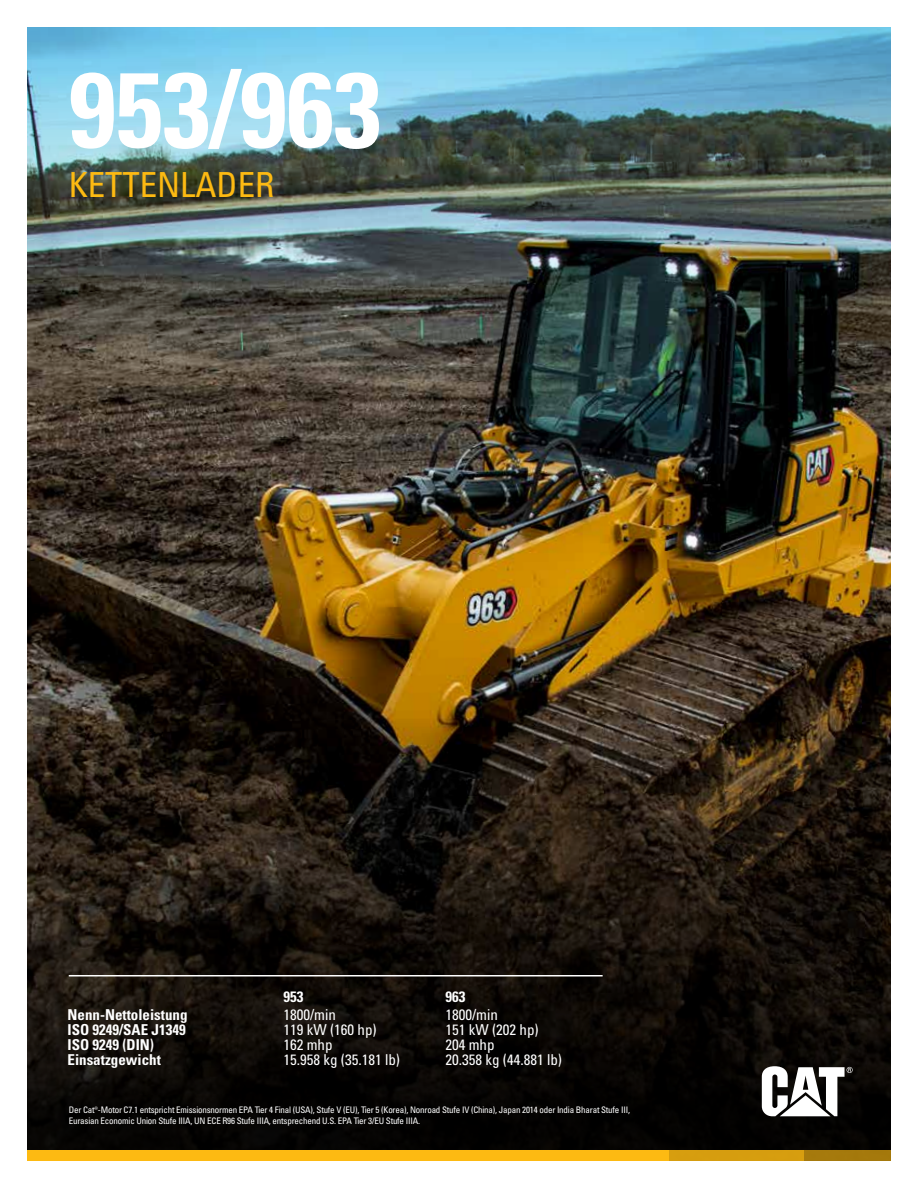
<style>
.page{position:relative;width:918px;height:1188px;background:#fff}
.page>*{position:absolute;margin:0;border:0;box-sizing:border-box;transform-origin:0 0}
.t1{font:106.2px "Univers LTCYR 67 Bold Cond";color:#fff}
.t2{font:condensed 34.5px "Univers LTCYR 57";color:#fdba12}
.t3{font:condensed 15px "Univers LTCYR 57";color:#fff}
.t4{font:15px "Univers LTCYR 67 Bold Cond";color:#fff}
.t5{font:condensed 9px/10.8px "Univers LTCYR 57";letter-spacing:-.02em;color:#fff}
</style>
<div class="page">
<svg style="left:27px;top:648px;width:864px;height:503px;background:#1e160d"></svg>
<img style="left:27px;top:27px;width:864px;height:621px">
<div style="left:27px;top:1151px;width:641px;height:10px;background:#fdba12"></div>
<div style="left:667px;top:1151px;width:137px;height:10px;background:#d69d0f"></div>
<div style="left:804px;top:1151px;width:87px;height:10px;background:#a5790c"></div>
<svg style="left:762px;top:1066px;width:91px;height:50px"></svg>
<hr style="left:69px;top:975px;width:534px;height:1px;background:#fff">
<h1 class="t1" style="left:69px;top:45px;width:314px">953/963</h1>
<h2 class="t2" style="left:69px;top:163px;width:207px">KETTENLADER</h2>
<h3 class="t4" style="left:284px;top:987px;width:21px">953</h3>
<h3 class="t4" style="left:446px;top:987px;width:21px">963</h3>
<h3 class="t4" style="left:68px;top:1005px;width:122px">Nenn-Nettoleistung</h3>
<h3 class="t3" style="left:284px;top:1005px;width:54px">1800/min</h3>
<h3 class="t3" style="left:446px;top:1005px;width:54px">1800/min</h3>
<h3 class="t4" style="left:68px;top:1020px;width:120px">ISO 9249/SAE J1349</h3>
<h3 class="t3" style="left:284px;top:1020px;width:95px">119 kW (160 hp)</h3>
<h3 class="t3" style="left:446px;top:1020px;width:95px">151 kW (202 hp)</h3>
<h3 class="t4" style="left:68px;top:1035px;width:88px">ISO 9249 (DIN)</h3>
<h3 class="t3" style="left:284px;top:1035px;width:51px">162 mhp</h3>
<h3 class="t3" style="left:446px;top:1035px;width:51px">204 mhp</h3>
<h3 class="t4" style="left:68px;top:1050px;width:95px">Einsatzgewicht</h3>
<h3 class="t3" style="left:284px;top:1050px;width:118px">15.958 kg (35.181 lb)</h3>
<h3 class="t3" style="left:446px;top:1050px;width:118px">20.358 kg (44.881 lb)</h3>
<p class="t5" style="left:69px;top:1105px;width:563px">Der Cat®-Motor C7.1 entspricht Emissionsnormen EPA Tier 4 Final (USA), Stufe V (EU), Tier 5 (Korea), Nonroad Stufe IV (China), Japan 2014 oder India Bharat Stufe III,<br>Eurasian Economic Union Stufe IIIA, UN ECE R96 Stufe IIIA, entsprechend U.S. EPA Tier 3/EU Stufe IIIA.</p>
</div>
